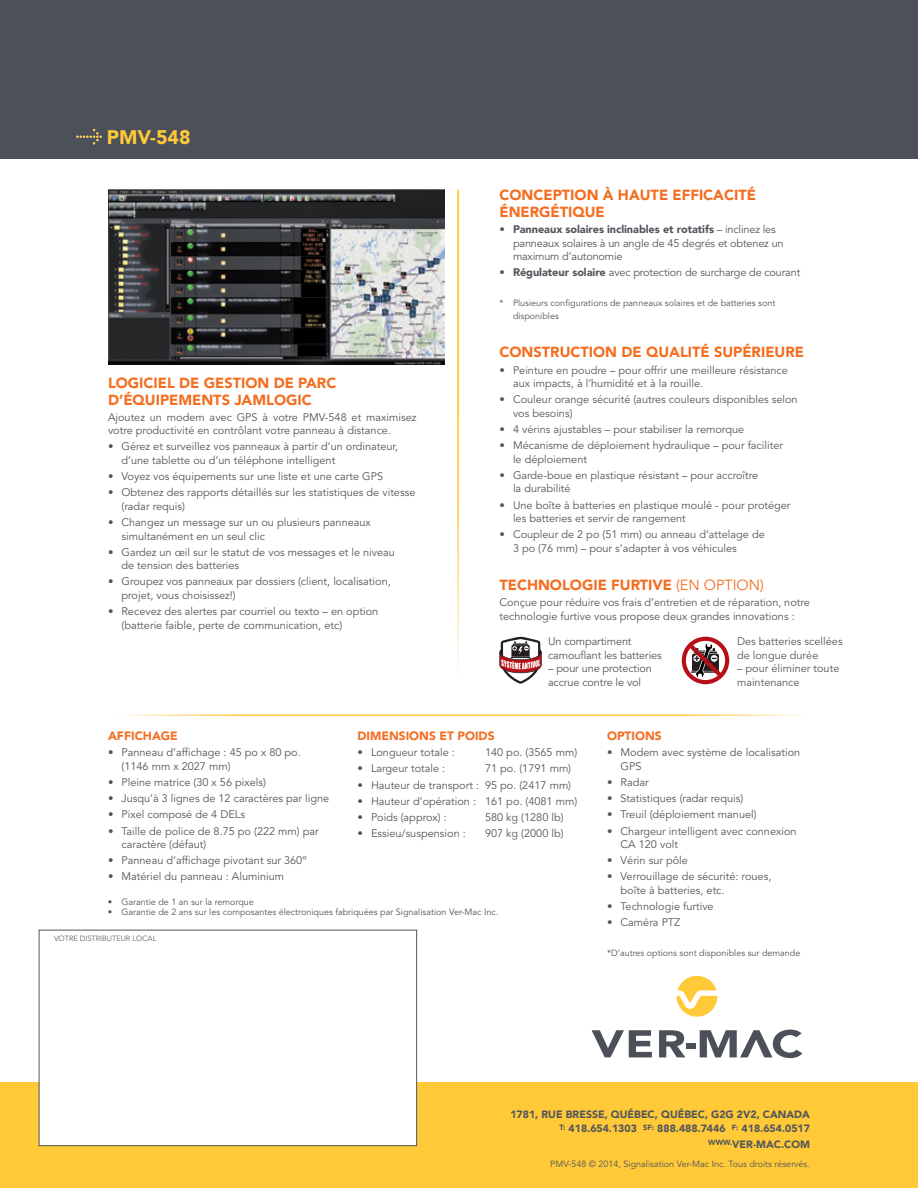
<style>
.page{position:relative;width:918px;height:1188px;background:#fff}
.page>*{position:absolute;margin:0;border:0;box-sizing:border-box;transform-origin:0 0}
.t1{font:900 19.5px "Avenir";color:#ffc938}
.Titre_orange{font:900 14.55px/16.5px "Avenir";color:#f36e21}
.Tx{font:900 12px "Avenir";color:#f36e21}
.Titre_orange-2{font:900 12px "Avenir";color:#f36e21}
.Tx-2{font:10.95px/13.5px "Avenir";color:#52555b}
.TC{font:10.95px/13.5px "Avenir";color:#52555b}
.t2{font:900 10.5px "Avenir";color:#52555b}
.Tx-3{font:9px/13.5px "Avenir";color:#52555b}
.Numéro{font:300 7.5px "Avenir";color:#52555b}
.s1{font-weight:900}
.s2{font-weight:400}
</style>
<div class="page">
<div style="left:0;top:0;width:918px;height:158px;background:#4c5159"></div>
<div style="left:0;top:1082px;width:918px;height:106px;background:#ffc938"></div>
<svg style="left:76px;top:129px;width:26px;height:16px"></svg>
<div style="left:39px;top:930px;width:378px;height:216px;background:#fff;border:1px solid #52555b"></div>
<svg style="left:592px;top:1030px;width:60px;height:27px"></svg>
<svg style="left:659px;top:1030px;width:26px;height:27px"></svg>
<svg style="left:700px;top:1030px;width:102px;height:28px"></svg>
<div style="left:686px;top:1043px;width:10px;height:5px;background:#4c5159"></div>
<svg style="left:677px;top:976px;width:40px;height:41px"></svg>
<img style="left:108px;top:190px;width:336px;height:174px">
<svg style="left:682px;top:637px;width:47px;height:47px"></svg>
<svg style="left:500px;top:637px;width:42px;height:47px"></svg>
<p class="t1" style="left:107px;top:125px;width:85px">PMV-548</p>
<p class="Titre_orange" style="left:108px;top:375px;width:230px">LOGICIEL DE GESTION DE PARC<br>D’ÉQUIPEMENTS JAMLOGIC</p>
<p class="TC" style="left:108px;top:410px;width:310px">Ajoutez un modem avec GPS à votre PMV-548 et maximisez votre productivité en contrôlant votre panneau à distance.</p>
<p class="Tx-2" style="left:122px;top:440px;width:278px;text-indent:-14px">• Gérez et surveillez vos panneaux à partir d’un ordinateur, d’une tablette ou d’un téléphone intelligent</p>
<p class="Tx-2" style="left:108px;top:470px;width:277px">• Voyez vos équipements sur une liste et une carte GPS</p>
<p class="Tx-2" style="left:122px;top:486px;width:295px;text-indent:-14px">• Obtenez des rapports détaillés sur les statistiques de vitesse (radar requis)</p>
<p class="Tx-2" style="left:122px;top:516px;width:251px;text-indent:-14px">• Changez un message sur un ou plusieurs panneaux simultanément en un seul clic</p>
<p class="Tx-2" style="left:122px;top:545px;width:275px;text-indent:-14px">• Gardez un œil sur le statut de vos messages et le niveau de tension des batteries</p>
<p class="Tx-2" style="left:122px;top:575px;width:271px;text-indent:-14px">• Groupez vos panneaux par dossiers (client, localisation, projet, vous choisissez!)</p>
<p class="Tx-2" style="left:122px;top:605px;width:258px;text-indent:-14px">• Recevez des alertes par courriel ou texto – en option (batterie faible, perte de communication, etc)</p>
<p class="Titre_orange" style="left:500px;top:187px;width:258px">CONCEPTION À HAUTE EFFICACITÉ<br>ÉNERGÉTIQUE</p>
<p class="Tx-2" style="left:513px;top:223px;width:272px;text-indent:-14px">• <span class="s1">Panneaux solaires inclinables et rotatifs</span> – inclinez les panneaux solaires à un angle de 45 degrés et obtenez un maximum d’autonomie</p>
<p class="Tx-2" style="left:500px;top:266px;width:302px">• <span class="s1">Régulateur solaire</span> avec protection de surcharge de courant</p>
<p class="Tx-3" style="left:513px;top:296px;width:264px;text-indent:-14px">* Plusieurs configurations de panneaux solaires et de batteries sont disponibles</p>
<p class="Titre_orange" style="left:500px;top:344px;width:306px">CONSTRUCTION DE QUALITÉ SUPÉRIEURE</p>
<p class="Tx-2" style="left:513px;top:363px;width:276px;text-indent:-14px">• Peinture en poudre – pour offrir une meilleure résistance aux impacts, à l’humidité et à la rouille.</p>
<p class="Tx-2" style="left:513px;top:393px;width:286px;text-indent:-14px">• Couleur orange sécurité (autres couleurs disponibles selon vos besoins)</p>
<p class="Tx-2" style="left:500px;top:423px;width:246px">• 4 vérins ajustables – pour stabiliser la remorque</p>
<p class="Tx-2" style="left:513px;top:439px;width:272px;text-indent:-14px">• Mécanisme de déploiement hydraulique – pour faciliter le déploiement</p>
<p class="Tx-2" style="left:513px;top:469px;width:247px;text-indent:-14px">• Garde-boue en plastique résistant – pour accroître la durabilité</p>
<p class="Tx-2" style="left:513px;top:498px;width:279px;text-indent:-14px">• Une boîte à batteries en plastique moulé - pour protéger les batteries et servir de rangement</p>
<p class="Tx-2" style="left:513px;top:528px;width:253px;text-indent:-14px">• Coupleur de 2 po (51 mm) ou anneau d’attelage de<br>3 po (76 mm) – pour s’adapter à vos véhicules</p>
<p class="Titre_orange" style="left:500px;top:576px;width:266px">TECHNOLOGIE FURTIVE <span class="s2">(EN OPTION)</span></p>
<p class="TC" style="left:500px;top:596px;width:312px">Conçue pour réduire vos frais d’entretien et de réparation, notre technologie furtive vous propose deux grandes innovations :</p>
<p class="TC" style="left:548px;top:635px;width:115px">Un compartiment camouflant les batteries</p>
<p class="TC" style="left:548px;top:662px;width:105px">– pour une protection accrue contre le vol</p>
<p class="TC" style="left:737px;top:635px;width:107px">Des batteries scellées de longue durée</p>
<p class="TC" style="left:737px;top:662px;width:104px">– pour éliminer toute maintenance</p>
<p class="Titre_orange-2" style="left:108px;top:729px;width:71px">AFFICHAGE</p>
<p class="Tx-2" style="left:122px;top:746px;width:181px;text-indent:-14px">• Panneau d’affichage : 45 po x 80 po. (1146 mm x 2027 mm)</p>
<p class="Tx-2" style="left:108px;top:776px;width:159px">• Pleine matrice (30 x 56 pixels)</p>
<p class="Tx-2" style="left:108px;top:792px;width:223px">• Jusqu’à 3 lignes de 12 caractères par ligne</p>
<p class="Tx-2" style="left:108px;top:808px;width:139px">• Pixel composé de 4 DELs</p>
<p class="Tx-2" style="left:122px;top:824px;width:199px;text-indent:-14px">• Taille de police de 8.75 po (222 mm) par caractère (défaut)</p>
<p class="Tx-2" style="left:108px;top:854px;width:200px">• Panneau d’affichage pivotant sur 360º</p>
<p class="Tx-2" style="left:108px;top:870px;width:178px">• Matériel du panneau : Aluminium</p>
<p class="Tx" style="left:358px;top:729px;width:139px">DIMENSIONS ET POIDS</p>
<p class="Tx-2" style="left:358px;top:746px;width:99px">• Longueur totale :</p>
<p class="Tx-2" style="left:485px;top:746px;width:94px">140 po. (3565 mm)</p>
<p class="Tx-2" style="left:358px;top:762px;width:89px">• Largeur totale :</p>
<p class="Tx-2" style="left:485px;top:762px;width:88px">71 po. (1791 mm)</p>
<p class="Tx-2" style="left:358px;top:778px;width:215px">• Hauteur de transport : 95 po. (2417 mm)</p>
<p class="Tx-2" style="left:358px;top:795px;width:221px">• Hauteur d’opération : 161 po. (4081 mm)</p>
<p class="Tx-2" style="left:358px;top:811px;width:91px">• Poids (approx) :</p>
<p class="Tx-2" style="left:485px;top:811px;width:80px">580 kg (1280 lb)</p>
<p class="Tx-2" style="left:358px;top:827px;width:110px">• Essieu/suspension :</p>
<p class="Tx-2" style="left:485px;top:827px;width:80px">907 kg (2000 lb)</p>
<p class="Tx-3" style="left:108px;top:895px;width:148px">• Garantie de 1 an sur la remorque</p>
<p class="Tx-3" style="left:108px;top:906px;width:392px">• Garantie de 2 ans sur les composantes électroniques fabriquées par Signalisation Ver-Mac Inc.</p>
<p class="Numéro" style="left:54px;top:934px;width:104px">VOTRE DISTRIBUTEUR LOCAL</p>
<p class="Titre_orange-2" style="left:607px;top:729px;width:56px">OPTIONS</p>
<p class="Tx-2" style="left:621px;top:746px;width:181px;text-indent:-14px">• Modem avec système de localisation<br>GPS</p>
<p class="Tx-2" style="left:607px;top:776px;width:43px">• Radar</p>
<p class="Tx-2" style="left:607px;top:792px;width:138px">• Statistiques (radar requis)</p>
<p class="Tx-2" style="left:607px;top:808px;width:151px">• Treuil (déploiement manuel)</p>
<p class="Tx-2" style="left:621px;top:824px;width:177px;text-indent:-14px">• Chargeur intelligent avec connexion<br>CA 120 volt</p>
<p class="Tx-2" style="left:607px;top:854px;width:82px">• Vérin sur pôle</p>
<p class="Tx-2" style="left:621px;top:870px;width:152px;text-indent:-14px">• Verrouillage de sécurité: roues, boîte à batteries, etc.</p>
<p class="Tx-2" style="left:607px;top:900px;width:108px">• Technologie furtive</p>
<p class="Tx-2" style="left:607px;top:916px;width:75px">• Caméra PTZ</p>
<p class="Tx-3" style="left:607px;top:946px;width:195px">*D’autres options sont disponibles sur demande</p>
<p class="t2" style="left:510px;top:1108px;width:301px">1781, RUE BRESSE, QUÉBEC, QUÉBEC, G2G 2V2, CANADA</p>
<p class="t2" style="left:560px;top:1122px;width:252px"><sup>T:</sup> 418.654.1303 <sup>SF:</sup> 888.488.7446 <sup>F:</sup> 418.654.0517</p>
<p class="t2" style="left:708px;top:1138px;width:103px"><sup>WWW.</sup>VER-MAC.COM</p>
<p class="Tx-3" style="left:550px;top:1157px;width:261px">PMV-548 © 2014, Signalisation Ver-Mac Inc. Tous droits réservés.</p>
</div>
